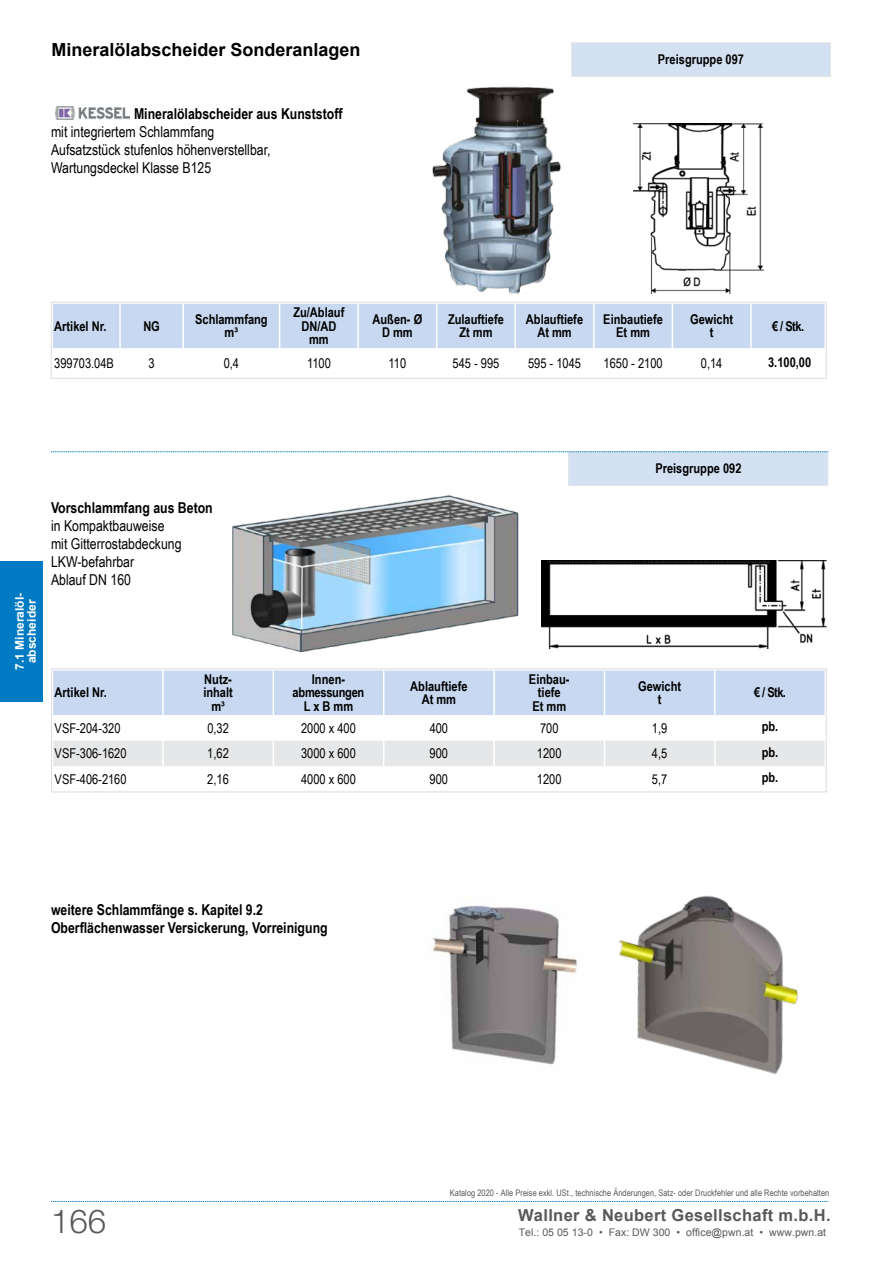
<style>
.page{position:relative;width:893px;height:1263px;background:#fff}
.page>*{position:absolute;margin:0;border:0;box-sizing:border-box;transform-origin:0 0}
.t1{font:300 33px "Helvetica Neue LT Std";color:#58595b}
.t2{font:700 18px "Arial";color:#000}
.t3{font:700 16.5px "Arial";letter-spacing:.02em;color:#58595b}
.t4{font:15px/18px "Arial Narrow";color:#000}
.t5{font:700 15px/18px "Arial Narrow";color:#000}
.t6{font:700 13.5px/13.5px "Arial Narrow";color:#000;text-align:center}
.t7{font:13.5px "Arial Narrow";color:#000}
.t8{font:700 13.5px/13.5px "Arial Narrow";letter-spacing:-.02em;color:#000;text-align:center}
.t9{font:700 12px/12px "Arial";color:#fff;text-align:center}
.t10{font:10.5px "Arial";letter-spacing:.005em;color:#58595b}
.t11{font:9px "Arial Narrow";letter-spacing:.005em;color:#58595b}
</style>
<div class="page">
<div style="left:0;top:561px;width:43px;height:141px;background:#007ac2"></div>
<svg style="left:51px;top:1201px;width:777px;height:1px"></svg>
<img style="left:55px;top:107px;width:75px;height:13px">
<div style="left:53px;top:304px;width:771px;height:44px;background:#c7d8f0"></div>
<hr style="left:182px;top:304px;width:2px;height:44px;background:#fff">
<hr style="left:279px;top:304px;width:1px;height:44px;background:#fff">
<hr style="left:357px;top:304px;width:2px;height:44px;background:#fff">
<hr style="left:436px;top:304px;width:1px;height:44px;background:#fff">
<hr style="left:514px;top:304px;width:2px;height:44px;background:#fff">
<hr style="left:593px;top:304px;width:2px;height:44px;background:#fff">
<hr style="left:672px;top:304px;width:1px;height:44px;background:#fff">
<hr style="left:750px;top:304px;width:2px;height:44px;background:#fff">
<hr style="left:119px;top:304px;width:2px;height:44px;background:#fff">
<div style="left:51px;top:302px;width:775px;height:76px;border:1px solid #dcddde"></div>
<img style="left:633px;top:123px;width:130px;height:170px">
<div style="left:571px;top:43px;width:259px;height:33px;background:#d4e1f3"></div>
<div style="left:571px;top:43px;width:260px;height:34px;border:1px solid #e6e7e8"></div>
<img style="left:432px;top:86px;width:129px;height:207px">
<div style="left:569px;top:452px;width:259px;height:33px;background:#d4e1f3"></div>
<div style="left:569px;top:452px;width:259px;height:34px;border:1px solid #e6e7e8"></div>
<svg style="left:53px;top:671px;width:771px;height:95px"></svg>
<div style="left:51px;top:669px;width:775px;height:123px;border:1px solid #dcddde"></div>
<img style="left:541px;top:560px;width:285px;height:88px">
<svg style="left:51px;top:451px;width:777px;height:1px"></svg>
<img style="left:232px;top:495px;width:287px;height:158px">
<img style="left:431px;top:903px;width:147px;height:162px">
<img style="left:619px;top:895px;width:179px;height:180px">
<h2 class="t2" style="left:51px;top:37px;width:311px">Mineralölabscheider Sonderanlagen</h2>
<p class="t5" style="left:134px;top:104px;width:210px">Mineralölabscheider aus Kunststoff</p>
<p class="t4" style="left:51px;top:122px;width:221px">mit integriertem Schlammfang<br>Aufsatzstück stufenlos höhenverstellbar,<br>Wartungsdeckel Klasse B125</p>
<p class="t6" style="left:658px;top:52px;width:88px">Preisgruppe 097</p>
<p class="t6" style="left:54px;top:318px;width:54px">Artikel Nr.</p>
<p class="t6" style="left:143px;top:318px;width:18px">NG</p>
<p class="t6" style="left:195px;top:312px;width:74px">Schlammfang m³</p>
<p class="t6" style="left:293px;top:305px;width:53px">Zu/Ablauf<br>DN/AD mm</p>
<p class="t6" style="left:373px;top:312px;width:51px">Außen- Ø<br>D mm</p>
<p class="t6" style="left:448px;top:312px;width:57px">Zulauftiefe<br>Zt mm</p>
<p class="t6" style="left:526px;top:312px;width:59px">Ablauftiefe<br>At mm</p>
<p class="t6" style="left:603px;top:312px;width:61px">Einbautiefe<br>Et mm</p>
<p class="t6" style="left:690px;top:312px;width:45px">Gewicht t</p>
<p class="t6" style="left:772px;top:318px;width:33px">€ / Stk.</p>
<p class="t7" style="left:54px;top:353px;width:61px">399703.04B</p>
<p class="t7" style="left:149px;top:353px;width:8px">3</p>
<p class="t7" style="left:224px;top:353px;width:17px">0,4</p>
<p class="t7" style="left:307px;top:353px;width:25px">1100</p>
<p class="t7" style="left:389px;top:353px;width:19px">110</p>
<p class="t7" style="left:453px;top:353px;width:48px">545 - 995</p>
<p class="t7" style="left:528px;top:353px;width:54px">595 - 1045</p>
<p class="t7" style="left:604px;top:353px;width:61px">1650 - 2100</p>
<p class="t7" style="left:701px;top:353px;width:23px">0,14</p>
<p class="t6" style="left:768px;top:354px;width:45px">3.100,00</p>
<p class="t9" style="left:14px;top:670px;width:78px;rotate:-90deg">7.1 Mineralöl&shy;abscheider</p>
<p class="t5" style="left:51px;top:498px;width:163px">Vorschlammfang aus Beton</p>
<p class="t4" style="left:51px;top:516px;width:132px">in Kompaktbauweise mit Gitterrostabdeckung<br>LKW-befahrbar<br>Ablauf DN 160</p>
<p class="t6" style="left:655px;top:461px;width:88px">Preisgruppe 092</p>
<p class="t6" style="left:55px;top:685px;width:54px">Artikel Nr.</p>
<p class="t6" style="left:203px;top:672px;width:31px">Nutz&shy;inhalt m³</p>
<p class="t8" style="left:293px;top:672px;width:73px">Innen&shy;abmessungen<br>L x B mm</p>
<p class="t6" style="left:410px;top:678px;width:59px">Ablauftiefe<br>At mm</p>
<p class="t6" style="left:529px;top:672px;width:42px">Einbau&shy;tiefe<br>Et mm</p>
<p class="t6" style="left:638px;top:678px;width:45px">Gewicht t</p>
<p class="t6" style="left:754px;top:685px;width:33px">€ / Stk.</p>
<p class="t7" style="left:55px;top:718px;width:67px">VSF-204-320</p>
<p class="t7" style="left:207px;top:718px;width:23px">0,32</p>
<p class="t7" style="left:301px;top:718px;width:56px">2000 x 400</p>
<p class="t7" style="left:430px;top:718px;width:20px">400</p>
<p class="t7" style="left:540px;top:718px;width:20px">700</p>
<p class="t7" style="left:652px;top:718px;width:17px">1,9</p>
<p class="t6" style="left:762px;top:719px;width:18px">pb.</p>
<p class="t7" style="left:55px;top:744px;width:73px">VSF-306-1620</p>
<p class="t7" style="left:207px;top:744px;width:23px">1,62</p>
<p class="t7" style="left:301px;top:744px;width:56px">3000 x 600</p>
<p class="t7" style="left:430px;top:744px;width:20px">900</p>
<p class="t7" style="left:537px;top:744px;width:26px">1200</p>
<p class="t7" style="left:652px;top:744px;width:17px">4,5</p>
<p class="t6" style="left:762px;top:745px;width:18px">pb.</p>
<p class="t7" style="left:55px;top:769px;width:73px">VSF-406-2160</p>
<p class="t7" style="left:207px;top:769px;width:23px">2,16</p>
<p class="t7" style="left:301px;top:769px;width:56px">4000 x 600</p>
<p class="t7" style="left:430px;top:769px;width:20px">900</p>
<p class="t7" style="left:537px;top:769px;width:26px">1200</p>
<p class="t7" style="left:652px;top:769px;width:17px">5,7</p>
<p class="t6" style="left:762px;top:770px;width:18px">pb.</p>
<p class="t5" style="left:51px;top:900px;width:278px">weitere Schlammfänge s. Kapitel 9.2<br>Oberflächenwasser Versickerung, Vorreinigung</p>
<h1 class="t1" style="left:51px;top:1200px;width:57px">166</h1>
<p class="t11" style="left:450px;top:1186px;width:381px">Katalog 2020 - Alle Preise exkl. USt., technische Änderungen, Satz- oder Druckfehler und alle Rechte vorbehalten</p>
<p class="t3" style="left:518px;top:1204px;width:314px">Wallner &amp; Neubert Gesellschaft m.b.H.</p>
<p class="t10" style="left:519px;top:1225px;width:309px">Tel.: 05 05 13-0 • Fax: DW 300 • office@pwn.at • www.pwn.at</p>
</div>
